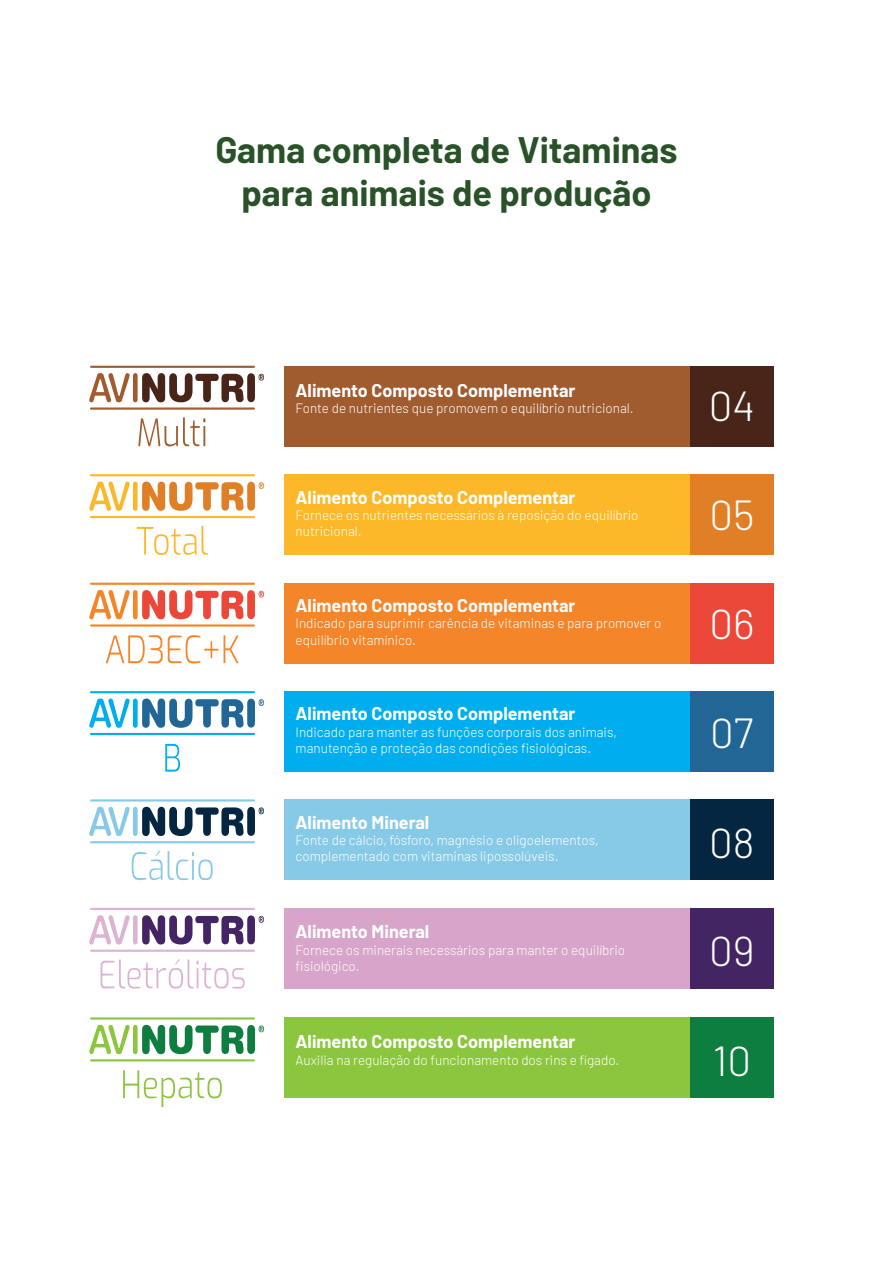
<style>
.page{position:relative;width:893px;height:1263px;background:#fff}
.page>*{position:absolute;margin:0;border:0;box-sizing:border-box;transform-origin:0 0}
.numero_indice{font:300 42px "Barlow";color:#fff}
.título{font:700 36px "Barlow";color:#295229}
.descrição_indice{font:700 18px "Barlow";color:#fff}
.descrição_indice-2{font:300 13.5px/16.2px "Barlow";color:#fff}
</style>
<div class="page">
<svg style="left:89px;top:590px;width:41px;height:29px"></svg>
<div style="left:133px;top:590px;width:5px;height:29px;background:#f58529;border-radius:3px"></div>
<hr style="left:90px;top:624px;width:165px;height:3px;background:#f58529">
<hr style="left:90px;top:583px;width:165px;height:2px;background:#f58529">
<svg style="left:142px;top:590px;width:122px;height:29px"></svg>
<svg style="left:106px;top:635px;width:112px;height:28px"></svg>
<svg style="left:224px;top:635px;width:15px;height:28px"></svg>
<svg style="left:89px;top:373px;width:41px;height:29px"></svg>
<div style="left:133px;top:373px;width:5px;height:29px;background:#a05b2f;border-radius:3px"></div>
<hr style="left:90px;top:407px;width:165px;height:3px;background:#a05b2f">
<hr style="left:90px;top:366px;width:165px;height:2px;background:#a05b2f">
<svg style="left:142px;top:373px;width:122px;height:29px"></svg>
<svg style="left:138px;top:417px;width:67px;height:29px"></svg>
<svg style="left:89px;top:482px;width:41px;height:29px"></svg>
<div style="left:133px;top:482px;width:5px;height:29px;background:#fcb828;border-radius:3px"></div>
<hr style="left:90px;top:516px;width:165px;height:2px;background:#fcb828">
<hr style="left:90px;top:474px;width:165px;height:2px;background:#fcb828">
<svg style="left:142px;top:482px;width:122px;height:29px"></svg>
<svg style="left:137px;top:527px;width:59px;height:28px"></svg>
<svg style="left:202px;top:526px;width:6px;height:29px"></svg>
<svg style="left:89px;top:698px;width:41px;height:30px"></svg>
<div style="left:133px;top:698px;width:5px;height:30px;background:#00aeef;border-radius:3px"></div>
<hr style="left:90px;top:733px;width:165px;height:2px;background:#00aeef">
<hr style="left:90px;top:691px;width:165px;height:2px;background:#00aeef">
<svg style="left:142px;top:698px;width:122px;height:30px"></svg>
<svg style="left:165px;top:744px;width:15px;height:28px"></svg>
<svg style="left:89px;top:807px;width:41px;height:29px"></svg>
<div style="left:133px;top:807px;width:5px;height:29px;background:#87cae8;border-radius:3px"></div>
<hr style="left:90px;top:841px;width:165px;height:2px;background:#87cae8">
<hr style="left:90px;top:799px;width:165px;height:2px;background:#87cae8">
<svg style="left:142px;top:807px;width:122px;height:29px"></svg>
<svg style="left:132px;top:851px;width:81px;height:29px"></svg>
<svg style="left:89px;top:915px;width:41px;height:29px"></svg>
<div style="left:133px;top:915px;width:5px;height:29px;background:#dcb3d3;border-radius:3px"></div>
<hr style="left:90px;top:950px;width:165px;height:2px;background:#dcb3d3">
<hr style="left:90px;top:908px;width:165px;height:2px;background:#dcb3d3">
<svg style="left:142px;top:915px;width:122px;height:29px"></svg>
<svg style="left:101px;top:959px;width:144px;height:29px"></svg>
<svg style="left:89px;top:1025px;width:41px;height:29px"></svg>
<div style="left:133px;top:1025px;width:5px;height:29px;background:#8bc63e;border-radius:3px"></div>
<hr style="left:90px;top:1059px;width:165px;height:2px;background:#8bc63e">
<hr style="left:90px;top:1017px;width:165px;height:2px;background:#8bc63e">
<svg style="left:142px;top:1025px;width:122px;height:29px"></svg>
<svg style="left:123px;top:1070px;width:99px;height:37px"></svg>
<div style="left:285px;top:366px;width:405px;height:80px;background:#a05b2f"></div>
<div style="left:285px;top:474px;width:405px;height:81px;background:#fcb828"></div>
<div style="left:285px;top:583px;width:405px;height:80px;background:#f58529"></div>
<div style="left:285px;top:691px;width:405px;height:81px;background:#00aeef"></div>
<div style="left:285px;top:799px;width:405px;height:81px;background:#87cae8"></div>
<div style="left:285px;top:908px;width:405px;height:80px;background:#d8a5ca"></div>
<div style="left:285px;top:1017px;width:405px;height:81px;background:#8bc63e"></div>
<div style="left:690px;top:366px;width:84px;height:80px;background:#482419"></div>
<div style="left:690px;top:474px;width:84px;height:81px;background:#e07f25"></div>
<div style="left:690px;top:583px;width:84px;height:80px;background:#eb4839"></div>
<div style="left:690px;top:691px;width:84px;height:81px;background:#226695"></div>
<div style="left:690px;top:799px;width:84px;height:81px;background:#042641"></div>
<div style="left:690px;top:908px;width:84px;height:80px;background:#442564"></div>
<div style="left:690px;top:1017px;width:84px;height:81px;background:#0d7e3f"></div>
<p class="título" style="left:215px;top:123px;width:464px">Gama completa de Vitaminas</p>
<p class="título" style="left:241px;top:167px;width:411px">para animais de produção</p>
<p class="descrição_indice" style="left:296px;top:377px;width:281px">Alimento Composto Complementar</p>
<p class="descrição_indice-2" style="left:296px;top:399px;width:340px">Fonte de nutrientes que promovem o equilíbrio nutricional.</p>
<p class="descrição_indice" style="left:296px;top:484px;width:281px">Alimento Composto Complementar</p>
<p class="descrição_indice-2" style="left:296px;top:506px;width:344px">Fornece os nutrientes necessários à reposição do equilíbrio nutricional.</p>
<p class="descrição_indice" style="left:296px;top:592px;width:281px">Alimento Composto Complementar</p>
<p class="descrição_indice-2" style="left:296px;top:614px;width:367px">Indicado para suprimir carência de vitaminas e para promover o equilíbrio vitamínico.</p>
<p class="descrição_indice" style="left:296px;top:700px;width:281px">Alimento Composto Complementar</p>
<p class="descrição_indice-2" style="left:296px;top:723px;width:323px">Indicado para manter as funções corporais dos animais, manutenção e proteção das condições fisiológicas.</p>
<p class="descrição_indice" style="left:296px;top:809px;width:135px">Alimento Mineral</p>
<p class="descrição_indice-2" style="left:296px;top:831px;width:305px">Fonte de cálcio, fósforo, magnésio e oligoelementos, complementado com vitaminas lipossolúveis.</p>
<p class="descrição_indice" style="left:296px;top:918px;width:135px">Alimento Mineral</p>
<p class="descrição_indice-2" style="left:296px;top:941px;width:331px">Fornece os minerais necessários para manter o equilíbrio fisiológico.</p>
<p class="descrição_indice" style="left:296px;top:1028px;width:281px">Alimento Composto Complementar</p>
<p class="descrição_indice-2" style="left:296px;top:1050px;width:325px">Auxilia na regulação do funcionamento dos rins e fígado.</p>
<p class="numero_indice" style="left:709px;top:376px;width:48px">04</p>
<p class="numero_indice" style="left:709px;top:485px;width:46px">05</p>
<p class="numero_indice" style="left:709px;top:593px;width:47px">06</p>
<p class="numero_indice" style="left:710px;top:703px;width:45px">07</p>
<p class="numero_indice" style="left:709px;top:813px;width:47px">08</p>
<p class="numero_indice" style="left:709px;top:921px;width:47px">09</p>
<p class="numero_indice" style="left:713px;top:1030px;width:40px">10</p>
</div>
